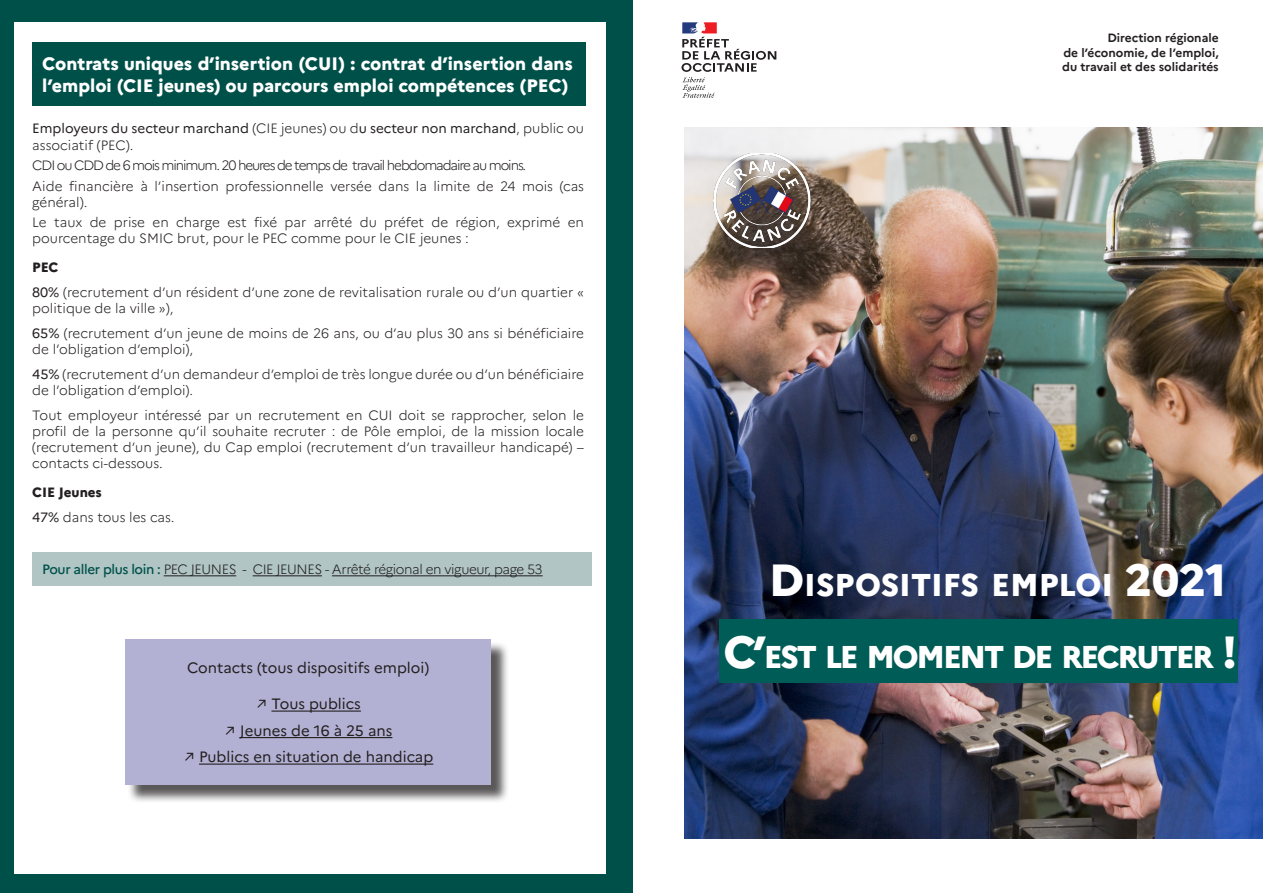
<style>
.page{position:relative;width:1263px;height:893px;background:#fff}
.page>*{position:absolute;margin:0;border:0;box-sizing:border-box;transform-origin:0 0}
.t1{font:800 31.5px "Marianne";letter-spacing:-.07em;color:#fff}
.t2{font:800 31.5px "Marianne";color:#fff}
.t3{font:800 18px/21.6px "Marianne";color:#fff}
.t4{font:15px "Marianne";color:#231f20}
.t5{font:300 13.5px/16.2px "Marianne";color:#231f20}
.t6{font:13.5px/16.2px "Marianne";color:#231f20}
.t7{font:300 13.5px "Marianne";letter-spacing:-.03em;color:#231f20}
.t8{font:300 13.5px "Marianne";letter-spacing:-.08em;color:#231f20}
.t9{font:800 13.5px "Marianne";color:#231f20}
.t10{font:700 12px "Marianne";color:#231f20}
.s1{font-weight:300}
.s2{font-weight:400}
.s3{font-weight:500;color:#00504a}
.s4{font-size:45px}
</style>
<div class="page">
<svg style="left:681px;top:22px;width:95px;height:76px"></svg>
<img style="left:685px;top:128px;width:578px;height:711px">
<img style="left:711px;top:153px;width:103px;height:95px">
<div style="left:719px;top:619px;width:518px;height:63px;background:#005c56"></div>
<div style="left:0;top:0;width:632px;height:893px;background:#00504a"></div>
<div style="left:15px;top:22px;width:591px;height:852px;background:#fff"></div>
<div style="left:32px;top:43px;width:554px;height:63px;background:#00504a"></div>
<div style="left:32px;top:552px;width:559px;height:34px;background:#b0c5c4"></div>
<hr style="left:164px;top:575px;width:72px;height:1px;background:#231f20">
<hr style="left:253px;top:575px;width:69px;height:1px;background:#231f20">
<hr style="left:332px;top:575px;width:211px;height:1px;background:#231f20">
<div style="left:128px;top:641px;width:382px;height:162px;background:#231f20;opacity:.75"></div>
<div style="left:125px;top:639px;width:366px;height:146px;background:#b3b1d3"></div>
<hr style="left:271px;top:710px;width:90px;height:2px;background:#231f20">
<hr style="left:240px;top:737px;width:152px;height:1px;background:#231f20">
<hr style="left:199px;top:763px;width:234px;height:2px;background:#231f20">
<p class="t3" style="left:42px;top:53px;width:532px">Contrats uniques d’insertion (CUI) : contrat d’insertion dans l’emploi (CIE jeunes) ou parcours emploi compétences (PEC)</p>
<p class="t6" style="left:32px;top:121px;width:553px">Employeurs du secteur marchand <span class="s1">(CIE jeunes) ou d</span>u secteur non marchand<span class="s1">, public ou associatif (PEC).</span></p>
<p class="t8" style="left:32px;top:157px;width:495px">CDI ou CDD de 6 mois minimum. 20 heures de temps de travail hebdomadaire au moins.</p>
<p class="t5" style="left:32px;top:178px;width:553px">Aide financière à l’insertion professionnelle versée dans la limite de 24 mois (cas général).</p>
<p class="t5" style="left:32px;top:214px;width:553px">Le taux de prise en charge est fixé par arrêté du préfet de région, exprimé en pourcentage du SMIC brut, pour le PEC comme pour le CIE jeunes :</p>
<p class="t9" style="left:32px;top:259px;width:28px">PEC</p>
<p class="t5" style="left:32px;top:284px;width:553px"><span class="s2">80%</span> (recrutement d’un résident d’une zone de revitalisation rurale ou d’un quartier « politique de la ville »),</p>
<p class="t5" style="left:32px;top:325px;width:553px"><span class="s2">65%</span> (recrutement d’un jeune de moins de 26 ans, ou d’au plus 30 ans si bénéficiaire de l’obligation d’emploi),</p>
<p class="t5" style="left:32px;top:366px;width:553px"><span class="s2">45%</span> (recrutement d’un demandeur d’emploi de très longue durée ou d’un bénéficiaire de l’obligation d’emploi).</p>
<p class="t5" style="left:32px;top:407px;width:553px;text-align:justify">Tout employeur intéressé par un recrutement en CUI doit se rapprocher, selon le profil de la personne qu’il souhaite recruter : de Pôle emploi, de la mission locale (recrutement d’un jeune), du Cap emploi (recrutement d’un travailleur handicapé) – contacts ci-dessous.</p>
<p class="t9" style="left:32px;top:484px;width:71px">CIE Jeunes</p>
<p class="t5" style="left:32px;top:509px;width:144px"><span class="s2">47%</span> dans tous les cas.</p>
<p class="t7" style="left:42px;top:561px;width:502px"><span class="s3">Pour aller plus loin :</span> PEC JEUNES - CIE JEUNES - Arrêté régional en vigueur, page 53</p>
<p class="t4" style="left:187px;top:659px;width:244px">Contacts (tous dispositifs emploi)</p>
<p class="t4" style="left:255px;top:695px;width:107px">↗ Tous publics</p>
<p class="t4" style="left:224px;top:721px;width:170px">↗ Jeunes de 16 à 25 ans</p>
<p class="t4" style="left:183px;top:748px;width:252px">↗ Publics en situation de handicap</p>
<p class="t10" style="left:1107px;top:31px;width:113px">Direction régionale</p>
<p class="t10" style="left:1063px;top:45px;width:157px">de l’économie, de l’emploi,</p>
<p class="t10" style="left:1062px;top:59px;width:158px">du travail et des solidarités</p>
<p class="t2" style="left:769px;top:565px;width:459px"><span class="s4">D</span>ISPOSITIFS EMPLOI <span class="s4">2021</span></p>
<p class="t1" style="left:723px;top:637px;width:515px"><span class="s4">C’</span>EST LE MOMENT DE RECRUTER <span class="s4">!</span></p>
</div>
